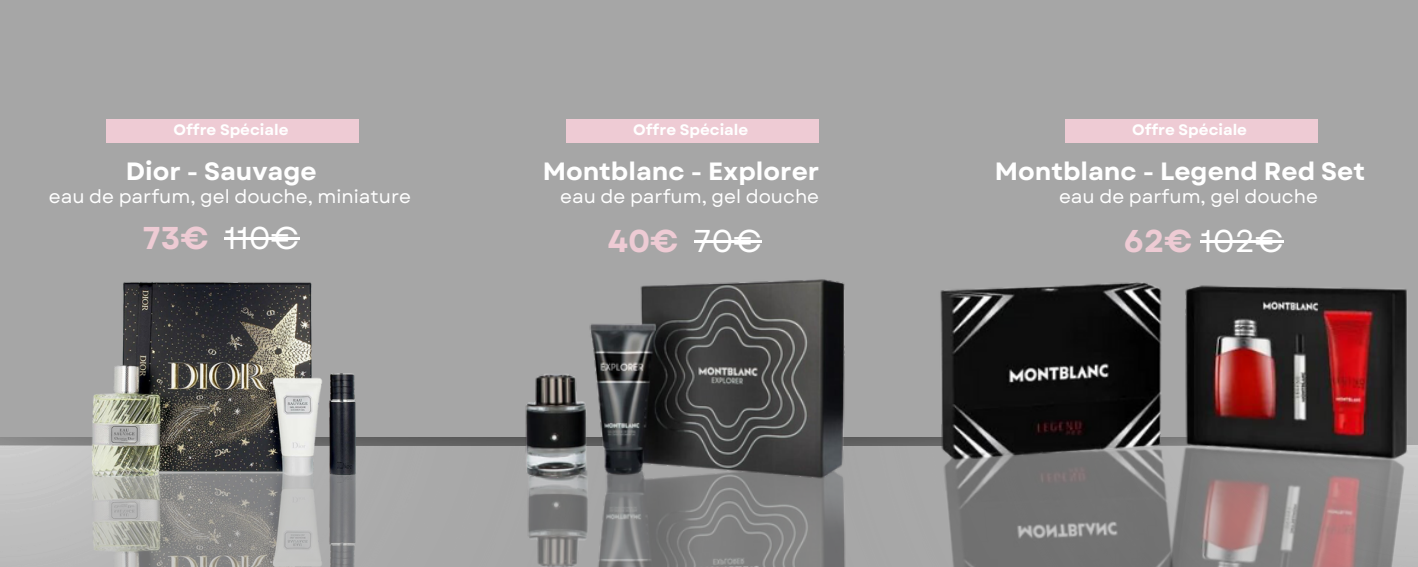
<style>
.page{position:relative;width:1418px;height:567px;background:#a6a6a6}
.page>*{position:absolute;margin:0;border:0;box-sizing:border-box;transform-origin:0 0}
.t1{font:31.6px "Garet";color:#fff}
.t2{font:700 31.6px "Garet";color:#eecbd4}
.t3{font:700 25px "Garet";color:#fff}
.t4{font:18.6px "Garet";color:#fff}
.t5{font:700 15.2px "Garet";color:#fff}
.s1{font-weight:700;color:#eecbd4}
.s2{font-weight:400;color:#fff}
</style>
<div class="page">
<img style="left:0;top:438px;width:919px;height:129px">
<img style="left:506px;top:437px;width:360px;height:130px">
<div style="left:106px;top:119px;width:252px;height:23px;background:#eecbd4"></div>
<div style="left:566px;top:119px;width:252px;height:23px;background:#eecbd4"></div>
<div style="left:1065px;top:119px;width:252px;height:23px;background:#eecbd4"></div>
<hr style="left:1200px;top:240px;width:83px;height:3px;background:#fff">
<hr style="left:694px;top:240px;width:68px;height:3px;background:#fff">
<hr style="left:224px;top:238px;width:76px;height:2px;background:#fff">
<img style="left:91px;top:478px;width:267px;height:89px">
<img style="left:91px;top:282px;width:267px;height:196px">
<img style="left:504px;top:279px;width:361px;height:232px">
<img style="left:940px;top:282px;width:467px;height:140px">
<img style="left:919px;top:418px;width:268px;height:149px">
<img style="left:1150px;top:422px;width:268px;height:145px">
<h2 class="t5" style="left:173px;top:119px;width:116px">Offre Spéciale</h2>
<h3 class="t5" style="left:633px;top:119px;width:116px">Offre Spéciale</h3>
<h2 class="t5" style="left:1132px;top:119px;width:116px">Offre Spéciale</h2>
<p class="t3" style="left:126px;top:153px;width:192px">Dior - Sauvage</p>
<h1 class="t3" style="left:542px;top:153px;width:278px">Montblanc - Explorer</h1>
<h2 class="t3" style="left:994px;top:153px;width:372px">Montblanc - Legend Red Set</h2>
<p class="t4" style="left:49px;top:183px;width:364px">eau de parfum, gel douche, miniature</p>
<h1 class="t4" style="left:560px;top:183px;width:260px">eau de parfum, gel douche</h1>
<h3 class="t4" style="left:1059px;top:183px;width:260px">eau de parfum, gel douche</h3>
<p class="t1" style="left:143px;top:215px;width:158px"><span class="s1">73€</span> 110€</p>
<h1 class="t2" style="left:608px;top:218px;width:156px">40€ <span class="s2">70€</span></h1>
<h3 class="t1" style="left:1123px;top:218px;width:161px"><span class="s1">62€</span> 102€</h3>
</div>
